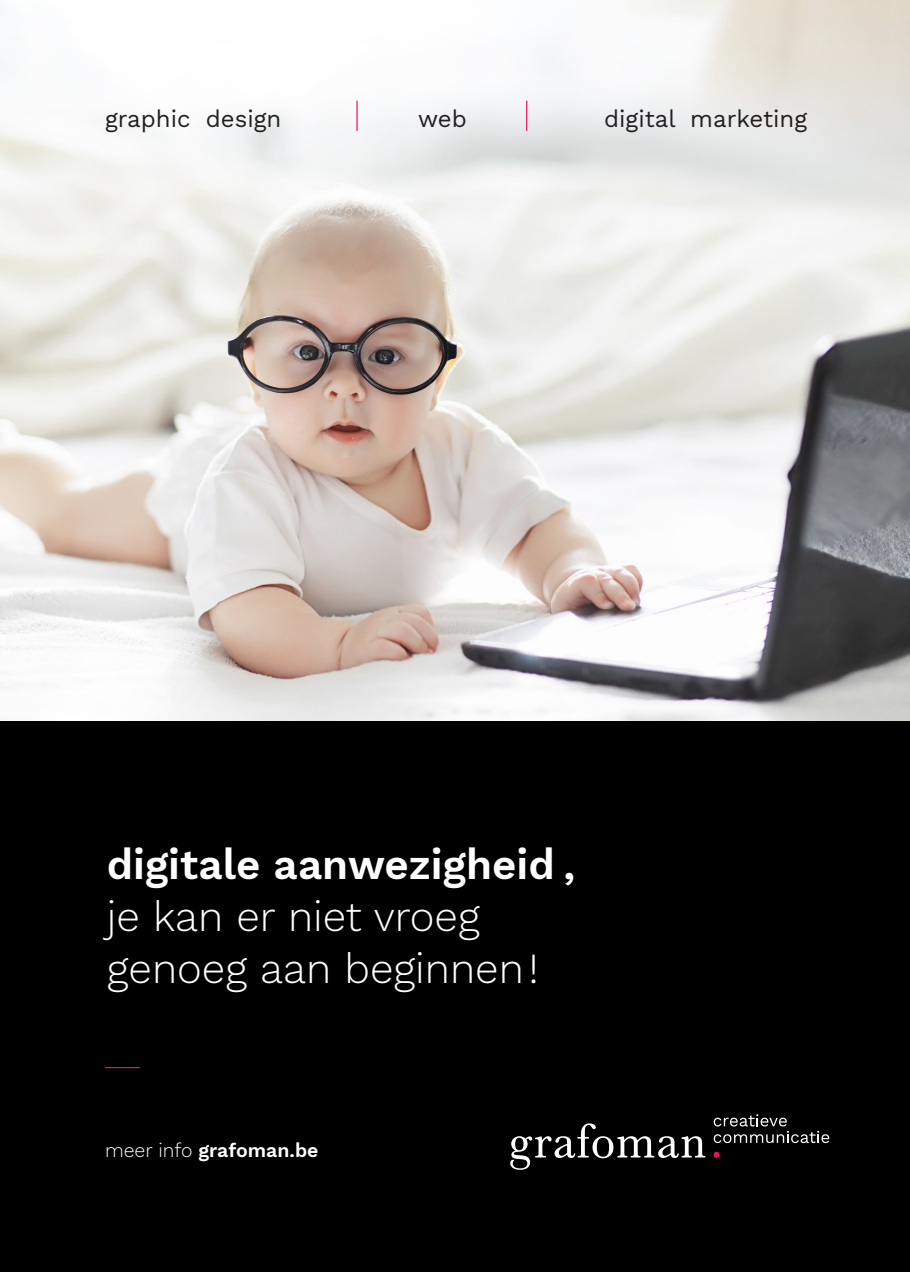
<style>
.page{position:relative;width:910px;height:1280px;background:#fff}
.page>*{position:absolute;margin:0;border:0;box-sizing:border-box;transform-origin:0 0}
.t1{font:300 42.15px/52.3px "Work Sans";color:#fff}
.t2{font:600 42.15px "Work Sans";color:#fff}
.t3{font:24px "Work Sans";color:#231f20}
.t4{font:600 19.5px "Work Sans";color:#fff}
.s1{font-weight:300}
</style>
<div class="page">
<div style="left:0;top:719px;width:910px;height:552px;background:#000"></div>
<img style="left:0;top:0;width:910px;height:721px">
<svg style="left:510px;top:1123px;width:195px;height:47px"></svg>
<svg style="left:714px;top:1152px;width:5px;height:5px"></svg>
<svg style="left:714px;top:1114px;width:115px;height:29px"></svg>
<hr style="left:105px;top:1067px;width:35px;height:1px;background:#ee1059">
<hr style="left:356px;top:101px;width:2px;height:30px;background:#ee1059">
<hr style="left:526px;top:101px;width:1px;height:30px;background:#ee1059">
<p class="t3" style="left:105px;top:100px;width:178px">graphic design</p>
<p class="t3" style="left:418px;top:100px;width:50px">web</p>
<p class="t3" style="left:604px;top:100px;width:204px">digital marketing</p>
<p class="t2" style="left:107px;top:832px;width:470px">digitale aanwezigheid ,</p>
<p class="t1" style="left:107px;top:889px;width:433px">je kan er niet vroeg genoeg aan beginnen !</p>
<p class="t4" style="left:105px;top:1136px;width:215px"><span class="s1">meer info</span> grafoman.be</p>
</div>
